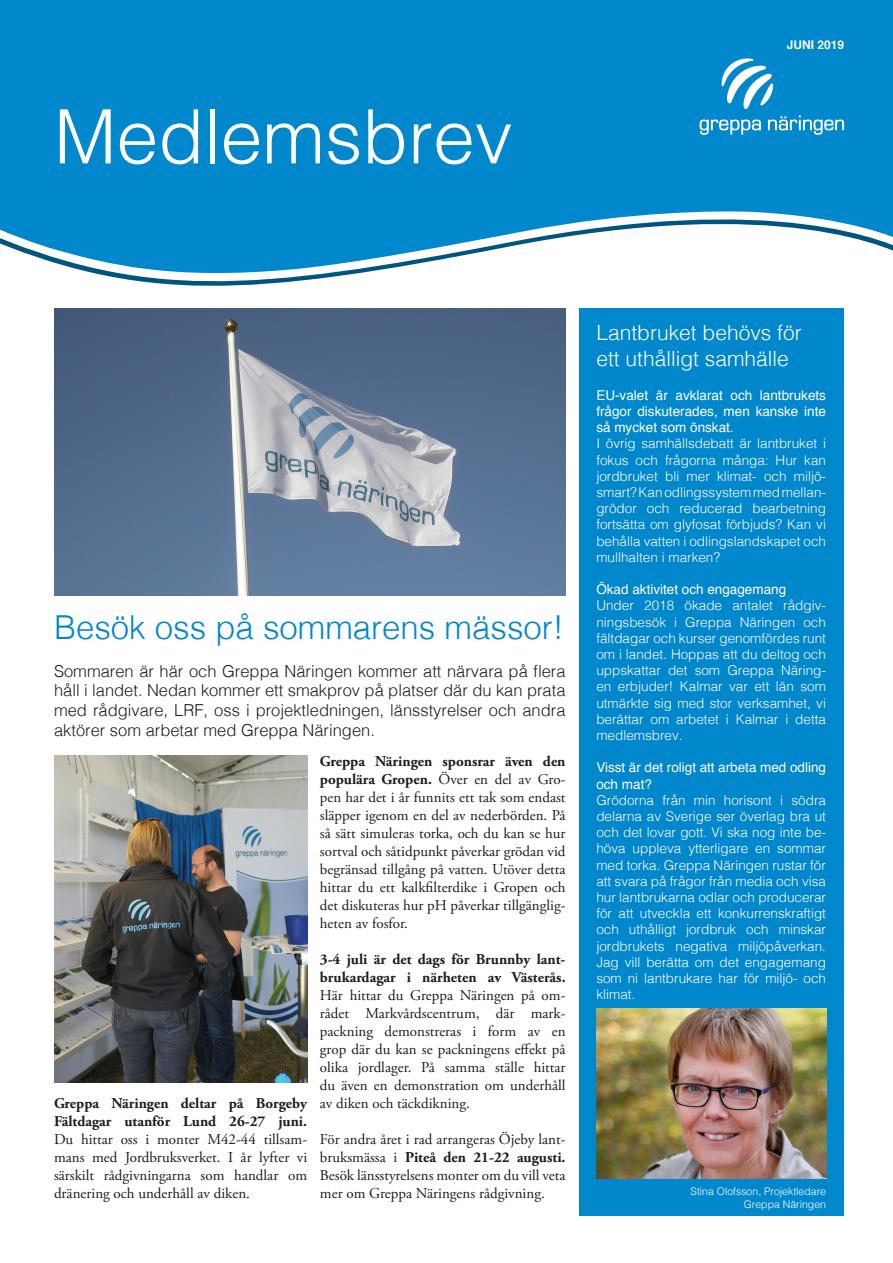
<style>
.page{position:relative;width:893px;height:1263px;background:#fff}
.page>*{position:absolute;margin:0;border:0;box-sizing:border-box;transform-origin:0 0}
.t1{font:300 75px "Helvetica";color:#fff}
.t2{font:300 33px "Helvetica";color:#0087cc}
.t3{font:300 21px/25.2px "Helvetica";color:#fff}
.t4{font:300 16.5px/19.8px "Helvetica";color:#1d1d1b;text-align:justify}
.t5{font:15px/18px "Adobe Garamond Pro";color:#1d1d1b;text-align:justify}
.t6{font:300 13.5px/16.2px "Helvetica";color:#fff;text-align:justify}
.t7{font:13.5px/16.2px "Helvetica";color:#fff;text-align:justify}
.t8{font:700 12px "Helvetica";color:#fff}
.t9{font:300 10.5px/12.6px "Helvetica";color:#fff;text-align:right}
.s1{font-weight:700}
</style>
<div class="page">
<div style="left:579px;top:308px;width:265px;height:908px;background:#0087cc"></div>
<svg style="left:131px;top:280px;width:174px;height:6px"></svg>
<svg style="left:0;top:0;width:893px;height:280px;background:#2095d1"></svg>
<img style="left:54px;top:755px;width:253px;height:327px">
<img style="left:54px;top:308px;width:512px;height:287px">
<svg style="left:699px;top:119px;width:62px;height:16px"></svg>
<svg style="left:768px;top:115px;width:76px;height:20px;background:#42a6d9"></svg>
<svg style="left:721px;top:58px;width:52px;height:51px"></svg>
<img style="left:596px;top:1008px;width:230px;height:170px">
<p class="t1" style="left:54px;top:73px;width:460px">Medlemsbrev</p>
<p class="t8" style="left:787px;top:35px;width:59px">JUNI 2019</p>
<p class="t2" style="left:54px;top:599px;width:511px">Besök oss på sommarens mässor!</p>
<p class="t4" style="left:54px;top:660px;width:513px">Sommaren är här och Greppa Näringen kommer att närvara på flera håll i landet. Nedan kommer ett smakprov på platser där du kan prata med rådgivare, LRF, oss i projektledningen, länsstyrelser och andra aktörer som arbetar med Greppa Näringen.</p>
<p class="t5" style="left:54px;top:1095px;width:255px"><span class="s1">Greppa Näringen deltar på Borgeby Fältdagar utanför Lund 26-27 juni.<br></span>Du hittar oss i monter M42-44 tillsam&shy;mans med Jordbruksverket. I år lyfter vi särskilt rådgivningarna som handlar om dränering och underhåll av diken.</p>
<p class="t5" style="left:320px;top:753px;width:247px"><span class="s1">Greppa Näringen sponsrar även den populära Gropen.</span> Över en del av Gro&shy;pen har det i år funnits ett tak som endast släpper igenom en del av nederbörden. På så sätt simuleras torka, och du kan se hur sortval och såtidpunkt påverkar grödan vid begränsad tillgång på vatten. Utöver detta hittar du ett kalkfilterdike i Gropen och det diskuteras hur pH påverkar tillgänglig&shy;heten av fosfor.</p>
<p class="t5" style="left:320px;top:951px;width:247px"><span class="s1">3-4 juli är det dags för Brunnby lant&shy;brukardagar i närheten av Västerås.<br></span>Här hittar du Greppa Näringen på om&shy;rådet Markvårdscentrum, där mark&shy;packning demonstreras i form av en grop där du kan se packningens effekt på olika jordlager. På samma ställe hittar du även en demonstration om underhåll av diken och täckdikning.</p>
<p class="t5" style="left:320px;top:1131px;width:247px">För andra året i rad arrangeras Öjeby lant&shy;bruksmässa i <span class="s1">Piteå den 21-22 augusti.<br></span>Besök länsstyrelsens monter om du vill veta mer om Greppa Näringens rådgivning.</p>
<p class="t3" style="left:596px;top:319px;width:207px">Lantbruket behövs för ett uthålligt samhälle</p>
<p class="t7" style="left:596px;top:387px;width:231px">EU-valet är avklarat och lantbrukets frågor diskuterades, men kanske inte så mycket som önskat.</p>
<p class="t6" style="left:596px;top:435px;width:231px">I övrig samhällsdebatt är lantbruket i fokus och frågorna många: Hur kan jordbruket bli mer klimat- och miljö&shy;smart? Kan odlingssystem med mellan&shy;grödor och reducerad bearbetning fortsätta om glyfosat förbjuds? Kan vi behålla vatten i odlingslandskapet och mullhalten i marken?</p>
<p class="t7" style="left:596px;top:582px;width:191px">Ökad aktivitet och engagemang</p>
<p class="t6" style="left:596px;top:597px;width:231px">Under 2018 ökade antalet rådgiv&shy;ningsbesök i Greppa Näringen och fältdagar och kurser genomfördes runt om i landet. Hoppas att du deltog och uppskattar det som Greppa Näring&shy;en erbjuder! Kalmar var ett län som utmärkte sig med stor verksamhet, vi berättar om arbetet i Kalmar i detta medlemsbrev.</p>
<p class="t7" style="left:596px;top:760px;width:231px">Visst är det roligt att arbeta med odling och mat?</p>
<p class="t6" style="left:596px;top:791px;width:231px">Grödorna från min horisont i södra delarna av Sverige ser överlag bra ut och det lovar gott. Vi ska nog inte be&shy;höva uppleva ytterligare en sommar med torka. Greppa Näringen rustar för att svara på frågor från media och visa hur lantbrukarna odlar och producerar för att utveckla ett konkurrenskraftigt och uthålligt jordbruk och minskar jordbrukets negativa miljöpåverkan.<br>Jag vill berätta om det engagemang som ni lantbrukare har för miljö- och klimat.</p>
<p class="t9" style="left:691px;top:1184px;width:137px">Stina Olofsson, Projektledare<br>Greppa Näringen</p>
</div>
